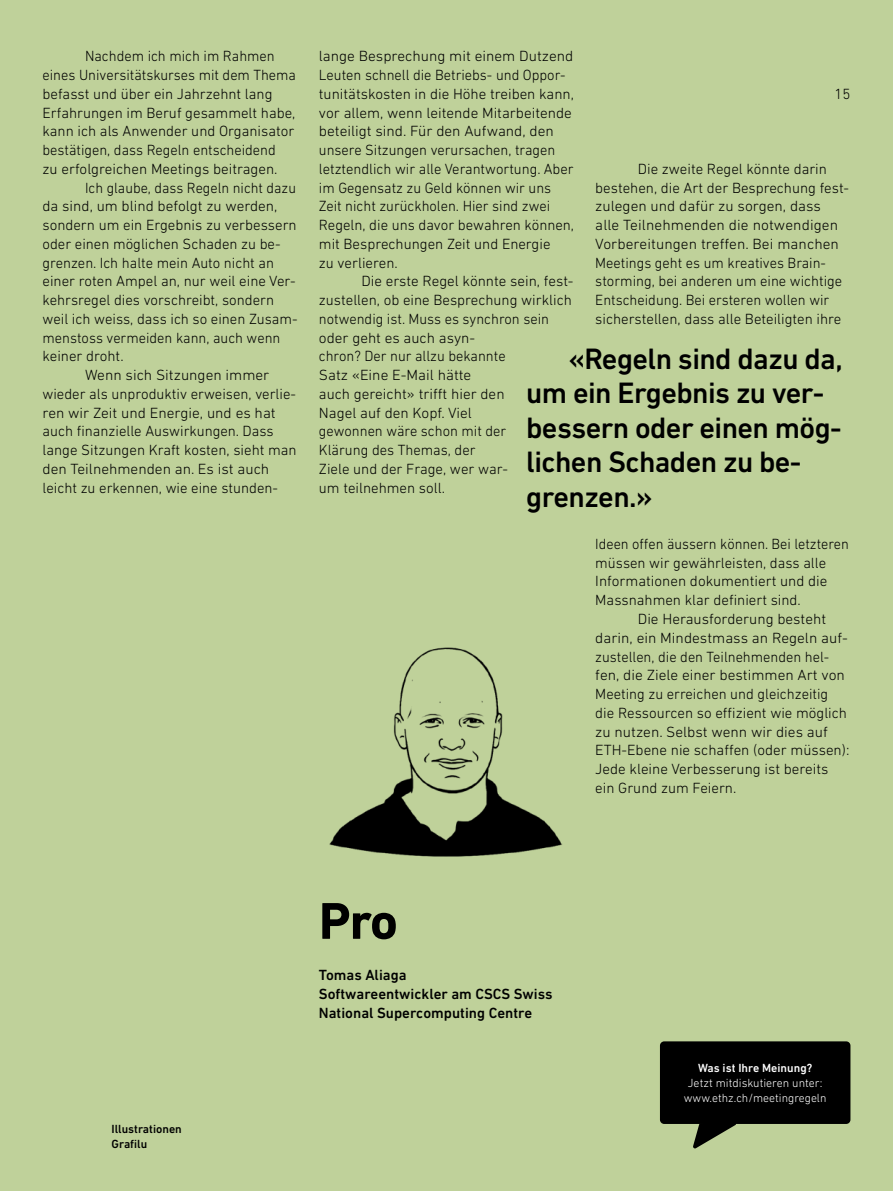
<style>
.page{position:relative;width:893px;height:1191px;background:#bfd19a}
.page>*{position:absolute;margin:0;border:0;box-sizing:border-box;transform-origin:0 0}
.CTA_medium_zentriert{font:700 52.5px "DIN Next W1 G";color:#000}
.CTA_medium_zentriert-2{font:500 30px/34.5px "DIN Next W1 G";letter-spacing:-.02em;color:#000}
.CTA_medium_zentriert-3{font:300 15px/18.8px "DIN Next W1 G";color:#000}
.CTA_medium_zentriert-4{font:500 15px/18.8px "DIN Next W1 G";color:#000}
.CTA_medium_zentriert-5{font:300 15px "DIN Next W1 G";color:#000;scale:.96 1}
.CTA_medium_zentriert-6{font:300 12px/15px "DIN Next W1 G";color:#fff;text-align:center}
.CTA_medium_zentriert-7{font:500 12px/15px "DIN Next W1 G";color:#000}
.s1{font-weight:500}
</style>
<div class="page">
<svg style="left:693px;top:1124px;width:43px;height:25px"></svg>
<div style="left:660px;top:1041px;width:190px;height:83px;background:#000;border-radius:4px"></div>
<img style="left:329px;top:647px;width:234px;height:210px">
<p class="CTA_medium_zentriert-3" style="left:85px;top:47px;width:191px">Nachdem ich mich im Rahmen</p>
<p class="CTA_medium_zentriert-3" style="left:43px;top:65px;width:255px">eines Universitätskurses mit dem Thema</p>
<p class="CTA_medium_zentriert-3" style="left:43px;top:84px;width:231px">befasst und über ein Jahrzehnt lang</p>
<p class="CTA_medium_zentriert-3" style="left:43px;top:103px;width:254px">Erfahrungen im Beruf gesammelt habe,</p>
<p class="CTA_medium_zentriert-3" style="left:43px;top:122px;width:253px">kann ich als Anwender und Organisator</p>
<p class="CTA_medium_zentriert-3" style="left:43px;top:140px;width:235px">bestätigen, dass Regeln entscheidend</p>
<p class="CTA_medium_zentriert-3" style="left:43px;top:159px;width:236px">zu erfolgreichen Meetings beitragen.</p>
<p class="CTA_medium_zentriert-5" style="left:85px;top:179px;width:221px">Ich glaube, dass Regeln nicht dazu</p>
<p class="CTA_medium_zentriert-3" style="left:43px;top:197px;width:236px">da sind, um blind befolgt zu werden,</p>
<p class="CTA_medium_zentriert-3" style="left:43px;top:215px;width:256px">sondern um ein Ergebnis zu verbessern</p>
<p class="CTA_medium_zentriert-3" style="left:43px;top:234px;width:240px">oder einen möglichen Schaden zu be-</p>
<p class="CTA_medium_zentriert-3" style="left:43px;top:253px;width:233px">grenzen. Ich halte mein Auto nicht an</p>
<p class="CTA_medium_zentriert-3" style="left:43px;top:272px;width:255px">einer roten Ampel an, nur weil eine Ver-</p>
<p class="CTA_medium_zentriert-3" style="left:43px;top:290px;width:233px">kehrsregel dies vorschreibt, sondern</p>
<p class="CTA_medium_zentriert-3" style="left:43px;top:309px;width:257px">weil ich weiss, dass ich so einen Zusam-</p>
<p class="CTA_medium_zentriert-3" style="left:43px;top:328px;width:239px">menstoss vermeiden kann, auch wenn</p>
<p class="CTA_medium_zentriert-3" style="left:43px;top:347px;width:83px">keiner droht.</p>
<p class="CTA_medium_zentriert-3" style="left:85px;top:365px;width:186px">Wenn sich Sitzungen immer</p>
<p class="CTA_medium_zentriert-3" style="left:43px;top:384px;width:255px">wieder als unproduktiv erweisen, verlie-</p>
<p class="CTA_medium_zentriert-3" style="left:43px;top:403px;width:235px">ren wir Zeit und Energie, und es hat</p>
<p class="CTA_medium_zentriert-3" style="left:43px;top:422px;width:233px">auch finanzielle Auswirkungen. Dass</p>
<p class="CTA_medium_zentriert-3" style="left:43px;top:440px;width:256px">lange Sitzungen Kraft kosten, sieht man</p>
<p class="CTA_medium_zentriert-3" style="left:43px;top:459px;width:228px">den Teilnehmenden an. Es ist auch</p>
<p class="CTA_medium_zentriert-3" style="left:43px;top:478px;width:237px">leicht zu erkennen, wie eine stunden-</p>
<p class="CTA_medium_zentriert-3" style="left:319px;top:47px;width:256px">lange Besprechung mit einem Dutzend</p>
<p class="CTA_medium_zentriert-3" style="left:319px;top:65px;width:248px">Leuten schnell die Betriebs- und Oppor-</p>
<p class="CTA_medium_zentriert-3" style="left:319px;top:84px;width:257px">tunitätskosten in die Höhe treiben kann,</p>
<p class="CTA_medium_zentriert-3" style="left:319px;top:103px;width:255px">vor allem, wenn leitende Mitarbeitende</p>
<p class="CTA_medium_zentriert-3" style="left:319px;top:122px;width:236px">beteiligt sind. Für den Aufwand, den</p>
<p class="CTA_medium_zentriert-3" style="left:319px;top:140px;width:238px">unsere Sitzungen verursachen, tragen</p>
<p class="CTA_medium_zentriert-3" style="left:319px;top:159px;width:256px">letztendlich wir alle Verantwortung. Aber</p>
<p class="CTA_medium_zentriert-3" style="left:319px;top:178px;width:234px">im Gegensatz zu Geld können wir uns</p>
<p class="CTA_medium_zentriert-3" style="left:319px;top:197px;width:233px">Zeit nicht zurückholen. Hier sind zwei</p>
<p class="CTA_medium_zentriert-3" style="left:319px;top:215px;width:257px">Regeln, die uns davor bewahren können,</p>
<p class="CTA_medium_zentriert-3" style="left:319px;top:234px;width:233px">mit Besprechungen Zeit und Energie</p>
<p class="CTA_medium_zentriert-3" style="left:319px;top:253px;width:80px">zu verlieren.</p>
<p class="CTA_medium_zentriert-3" style="left:361px;top:272px;width:214px">Die erste Regel könnte sein, fest-</p>
<p class="CTA_medium_zentriert-3" style="left:319px;top:290px;width:255px">zustellen, ob eine Besprechung wirklich</p>
<p class="CTA_medium_zentriert-3" style="left:319px;top:309px;width:232px">notwendig ist. Muss es synchron sein</p>
<p class="CTA_medium_zentriert-3" style="left:319px;top:328px;width:158px">oder geht es auch asyn-</p>
<p class="CTA_medium_zentriert-3" style="left:319px;top:347px;width:188px">chron? Der nur allzu bekannte</p>
<p class="CTA_medium_zentriert-3" style="left:319px;top:365px;width:154px">Satz «Eine E-Mail hätte</p>
<p class="CTA_medium_zentriert-3" style="left:319px;top:384px;width:187px">auch gereicht» trifft hier den</p>
<p class="CTA_medium_zentriert-3" style="left:319px;top:403px;width:154px">Nagel auf den Kopf. Viel</p>
<p class="CTA_medium_zentriert-3" style="left:319px;top:422px;width:189px">gewonnen wäre schon mit der</p>
<p class="CTA_medium_zentriert-3" style="left:319px;top:440px;width:158px">Klärung des Themas, der</p>
<p class="CTA_medium_zentriert-3" style="left:319px;top:459px;width:191px">Ziele und der Frage, wer war-</p>
<p class="CTA_medium_zentriert-3" style="left:319px;top:478px;width:128px">um teilnehmen soll.</p>
<p class="CTA_medium_zentriert-3" style="left:834px;top:84px;width:17px">15</p>
<p class="CTA_medium_zentriert-3" style="left:595px;top:159px;width:255px;text-indent:43px">Die zweite Regel könnte darin bestehen, die Art der Besprechung fest&shy;zulegen und dafür zu sorgen, dass<br>alle Teilnehmenden die notwendigen Vorbereitungen treffen. Bei manchen Meetings geht es um kreatives Brain&shy;storming, bei anderen um eine wichtige Entscheidung. Bei ersteren wollen wir sicherstellen, dass alle Beteiligten ihre</p>
<p class="CTA_medium_zentriert-2" style="left:526px;top:341px;width:318px;text-indent:43px">«Regeln sind dazu da, um ein Ergebnis zu ver&shy;bessern oder einen mög&shy;lichen Schaden zu be&shy;grenzen.»</p>
<p class="CTA_medium_zentriert-5" style="left:595px;top:535px;width:266px">Ideen offen äussern können. Bei letzteren</p>
<p class="CTA_medium_zentriert-3" style="left:595px;top:553px;width:232px">müssen wir gewährleisten, dass alle</p>
<p class="CTA_medium_zentriert-3" style="left:595px;top:572px;width:234px">Informationen dokumentiert und die</p>
<p class="CTA_medium_zentriert-3" style="left:595px;top:590px;width:207px">Massnahmen klar definiert sind.</p>
<p class="CTA_medium_zentriert-3" style="left:638px;top:609px;width:190px">Die Herausforderung besteht</p>
<p class="CTA_medium_zentriert-3" style="left:595px;top:628px;width:254px">darin, ein Mindestmass an Regeln auf-</p>
<p class="CTA_medium_zentriert-3" style="left:595px;top:647px;width:235px">zustellen, die den Teilnehmenden hel-</p>
<p class="CTA_medium_zentriert-3" style="left:595px;top:665px;width:251px">fen, die Ziele einer bestimmen Art von</p>
<p class="CTA_medium_zentriert-3" style="left:595px;top:684px;width:234px">Meeting zu erreichen und gleichzeitig</p>
<p class="CTA_medium_zentriert-3" style="left:595px;top:703px;width:253px">die Ressourcen so effizient wie möglich</p>
<p class="CTA_medium_zentriert-3" style="left:595px;top:722px;width:234px">zu nutzen. Selbst wenn wir dies auf</p>
<p class="CTA_medium_zentriert-3" style="left:595px;top:740px;width:256px">ETH-Ebene nie schaffen (oder müssen):</p>
<p class="CTA_medium_zentriert-3" style="left:595px;top:759px;width:235px">Jede kleine Verbesserung ist bereits</p>
<p class="CTA_medium_zentriert-3" style="left:595px;top:778px;width:143px">ein Grund zum Feiern.</p>
<p class="CTA_medium_zentriert-7" style="left:112px;top:1121px;width:72px">Illustrationen<br>Grafilu</p>
<p class="CTA_medium_zentriert" style="left:319px;top:890px;width:80px">Pro</p>
<p class="CTA_medium_zentriert-4" style="left:319px;top:965px;width:235px">Tomas Aliaga<br>Softwareentwickler am CSCS Swiss<br>National Supercomputing Centre</p>
<p class="CTA_medium_zentriert-6" style="left:684px;top:1060px;width:144px"><span class="s1">Was ist Ihre Meinung?<br></span>Jetzt mitdiskutieren unter: www.ethz.ch/meetingregeln</p>
</div>
